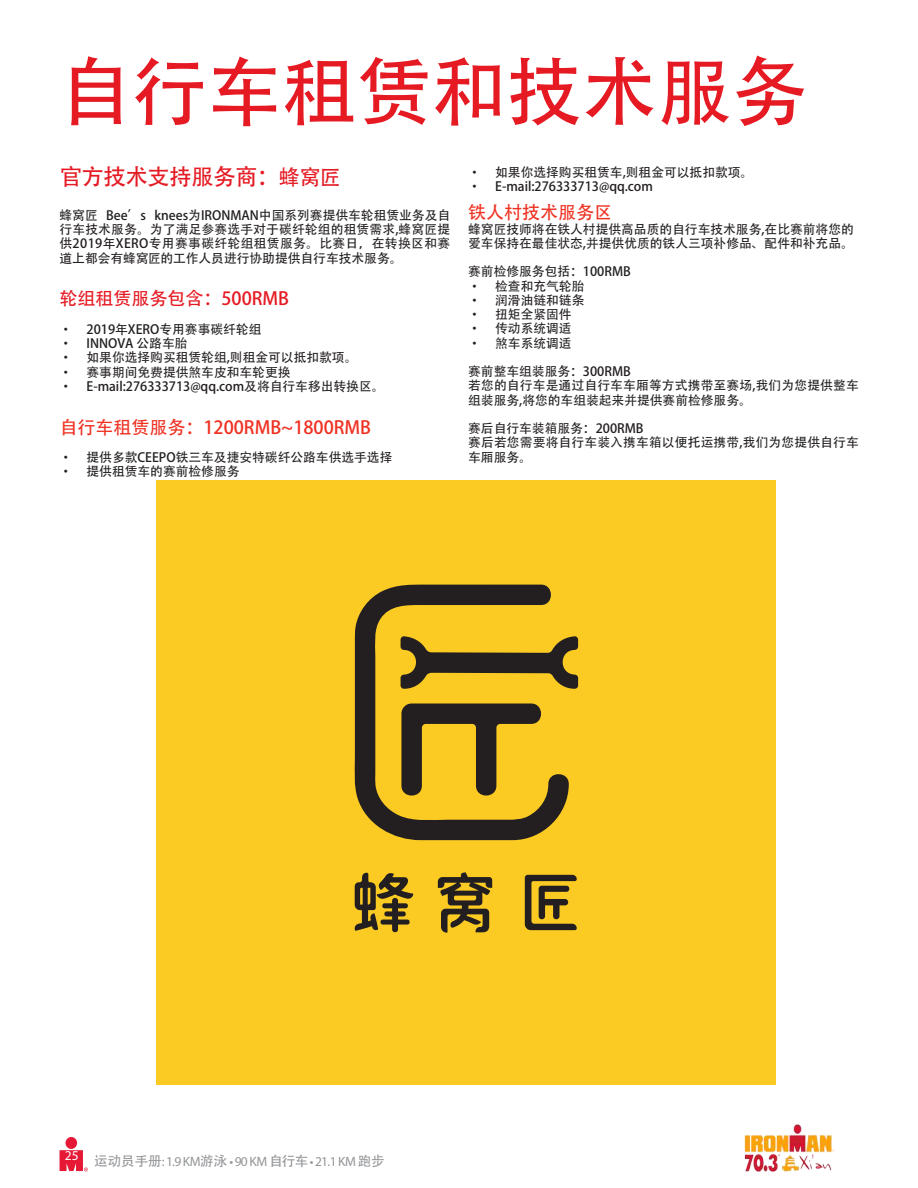
<style>
.page{position:relative;width:918px;height:1188px;background:#fff}
.page>*{position:absolute;margin:0;border:0;box-sizing:border-box;transform-origin:0 0}
.t1{font:75px "Adobe Heiti Std";color:#e51a23}
.t2{font:22.5px "Adobe Heiti Std";letter-spacing:-.025em;color:#e51a23}
.t3{font:18px "Adobe Heiti Std";color:#ef3122}
.t4{font:18px "Adobe Heiti Std";color:#e51a23}
.t5{font:13.5px "Myriad Pro";letter-spacing:-.03em;color:#939598}
.t6{font:12.75px/14.2px "Adobe Heiti Std";color:#231f20}
.s1{font-size:21px}
.s2{font-family:"Adobe Heiti Std"}
</style>
<div class="page">
<img style="left:744px;top:1124px;width:90px;height:48px">
<div style="left:66px;top:1137px;width:11px;height:12px;background:#e51836;border-radius:50%"></div>
<svg style="left:60px;top:1150px;width:28px;height:21px"></svg>
<div style="left:157px;top:480px;width:619px;height:605px;background:#fbcb24"></div>
<svg style="left:569px;top:636px;width:9px;height:53px"></svg>
<svg style="left:354px;top:584px;width:215px;height:256px"></svg>
<svg style="left:438px;top:872px;width:54px;height:61px"></svg>
<svg style="left:525px;top:875px;width:52px;height:55px"></svg>
<svg style="left:354px;top:873px;width:59px;height:60px"></svg>
<h1 class="t1" style="left:57px;top:47px;width:752px">自行车租赁和技术服务</h1>
<h2 class="t2" style="left:60px;top:163px;width:283px">官方技术支持服务商：<span class="s1">蜂窝匠</span></h2>
<p class="t6" style="left:60px;top:208px;width:392px;text-align:justify">蜂窝匠 Bee’s knees为IRONMAN中国系列赛提供车轮租赁业务及自行车技术服务。为了满足参赛选手对于碳纤轮组的租赁需求,蜂窝匠提供2019年XERO专用赛事碳纤轮组租赁服务。比赛日，在转换区和赛道上都会有蜂窝匠的工作人员进行协助提供自行车技术服务。</p>
<h3 class="t4" style="left:60px;top:288px;width:231px">轮组租赁服务包含：500RMB</h3>
<p class="t6" style="left:60px;top:322px;width:203px">• 2019年XERO专用赛事碳纤轮组</p>
<p class="t6" style="left:60px;top:337px;width:130px">• INNOVA 公路车胎</p>
<p class="t6" style="left:60px;top:351px;width:299px">• 如果你选择购买租赁轮组,则租金可以抵扣款项。</p>
<p class="t6" style="left:60px;top:365px;width:232px">• 赛事期间免费提供煞车皮和车轮更换</p>
<p class="t6" style="left:60px;top:379px;width:327px">• E-mail:276333713@qq.com及将自行车移出转换区。</p>
<h3 class="t3" style="left:60px;top:416px;width:313px">自行车租赁服务：1200RMB~1800RMB</h3>
<p class="t6" style="left:60px;top:451px;width:334px">• 提供多款CEEPO铁三车及捷安特碳纤公路车供选手选择</p>
<p class="t6" style="left:60px;top:465px;width:181px">• 提供租赁车的赛前检修服务</p>
<p class="t6" style="left:468px;top:165px;width:287px">• 如果你选择购买租赁车,则租金可以抵扣款项。</p>
<p class="t6" style="left:468px;top:179px;width:186px">• E-mail:276333713@qq.com</p>
<h3 class="t3" style="left:468px;top:202px;width:145px">铁人村技术服务区</h3>
<p class="t6" style="left:468px;top:222px;width:387px">蜂窝匠技师将在铁人村提供高品质的自行车技术服务,在比赛前将您的爱车保持在最佳状态,并提供优质的铁人三项补修品、配件和补充品。</p>
<p class="t6" style="left:468px;top:265px;width:164px">赛前检修服务包括：100RMB</p>
<p class="t6" style="left:468px;top:279px;width:118px">• 检查和充气轮胎</p>
<p class="t6" style="left:468px;top:293px;width:118px">• 润滑油链和链条</p>
<p class="t6" style="left:468px;top:308px;width:105px">• 扭矩全紧固件</p>
<p class="t6" style="left:468px;top:322px;width:105px">• 传动系统调适</p>
<p class="t6" style="left:468px;top:336px;width:105px">• 煞车系统调适</p>
<p class="t6" style="left:468px;top:365px;width:392px">赛前整车组装服务：300RMB<br>若您的自行车是通过自行车车厢等方式携带至赛场,我们为您提供整车组装服务,将您的车组装起来并提供赛前检修服务。</p>
<p class="t6" style="left:468px;top:422px;width:392px">赛后自行车装箱服务：200RMB<br>赛后若您需要将自行车装入携车箱以便托运携带,我们为您提供自行车车厢服务。</p>
<p class="t5" style="left:65px;top:1153px;width:321px"><sup>25</sup> <span class="s2">运动员手册</span>: 1.9 KM<span class="s2">游泳</span> • 90 KM <span class="s2">自行车</span> • 21.1 KM <span class="s2">跑步</span></p>
</div>
